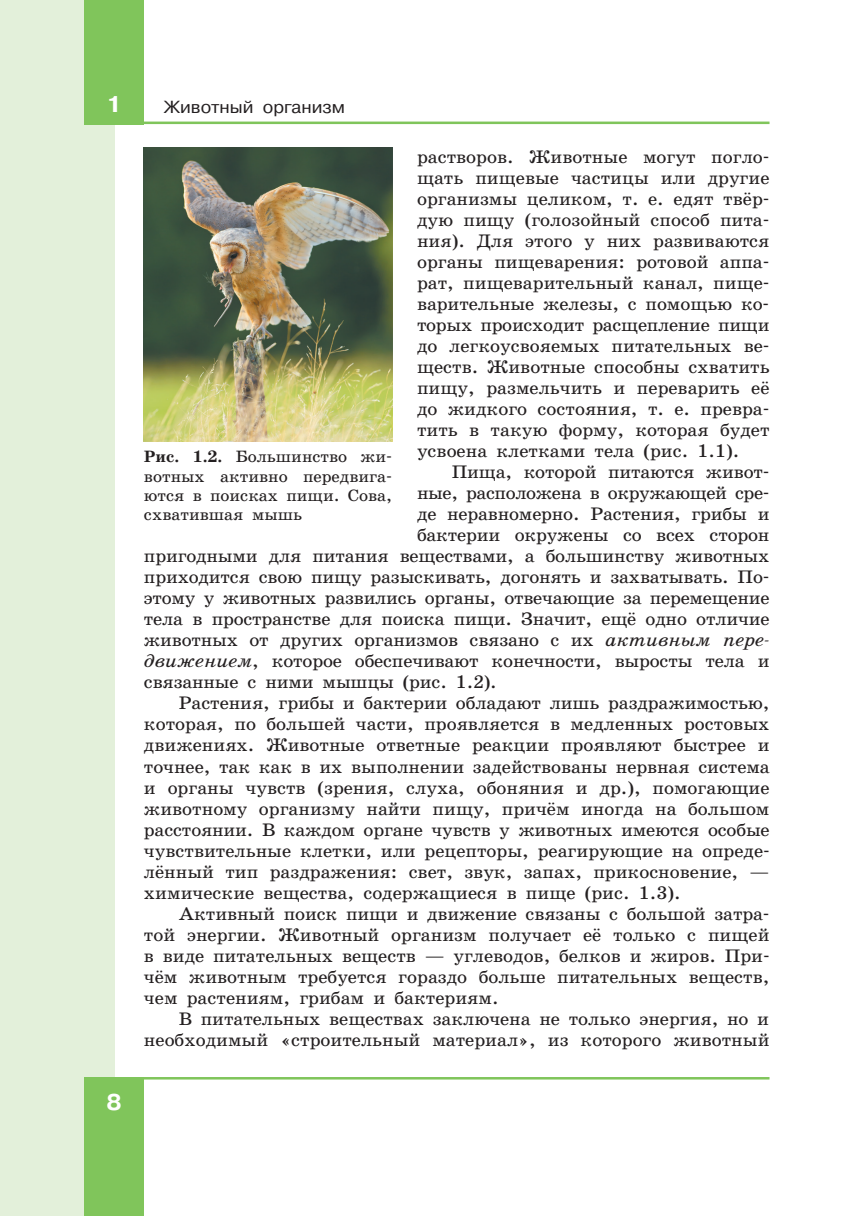
<style>
.page{position:relative;width:844px;height:1216px;background:#fff}
.page>*{position:absolute;margin:0;border:0;box-sizing:border-box;transform-origin:0 0}
.t1{font:700 22.75px "Pragmatica C San Pin";color:#fff}
.t2{font:18.38px/21px "School Book C San Pin";letter-spacing:-.005em;color:#231f20;text-align:justify}
.t3{font:17.5px "Pragmatica C San Pin";color:#231f20}
.t4{font:16.62px/19.2px "School Book C San Pin";color:#231f20;text-align:justify}
.s1{font-style:italic}
.s2{font-weight:700}
</style>
<div class="page">
<div style="left:0;top:0;width:114px;height:1215px;background:#e3f0da"></div>
<div style="left:84px;top:1076px;width:60px;height:139px;background:#80c55b"></div>
<div style="left:84px;top:0;width:60px;height:124px;background:#80c55b"></div>
<hr style="left:84px;top:121px;width:685px;height:3px;background:#80c55b">
<hr style="left:84px;top:1076px;width:685px;height:3px;background:#80c55b">
<img style="left:144px;top:147px;width:248px;height:294px">
<p class="t1" style="left:106px;top:91px;width:17px">1</p>
<p class="t3" style="left:164px;top:97px;width:182px">Животный организм</p>
<p class="t1" style="left:106px;top:1089px;width:17px">8</p>
<p class="t2" style="left:417px;top:147px;width:354px">растворов. Животные могут погло&shy;щать пищевые частицы или другие организмы целиком, т. е. едят твёр&shy;дую пищу (голозойный способ пита&shy;ния). Для этого у них развиваются органы пищеварения: ротовой аппа&shy;рат, пищеварительный канал, пище&shy;варительные железы, с помощью ко&shy;торых происходит расщепление пищи до легкоусвояемых питательных ве&shy;ществ. Животные способны схватить пищу, размельчить и переварить её до жидкого состояния, т. е. превра&shy;тить в такую форму, которая будет усвоена клетками тела (рис. 1.1).</p>
<p class="t2" style="left:451px;top:462px;width:319px">Пища, которой питаются живот-</p>
<p class="t2" style="left:417px;top:483px;width:354px">ные, расположена в окружающей сре-</p>
<p class="t2" style="left:417px;top:504px;width:354px">де неравномерно. Растения, грибы и</p>
<p class="t2" style="left:417px;top:525px;width:354px">бактерии окружены со всех сторон</p>
<p class="t2" style="left:144px;top:546px;width:627px">пригодными для питания веществами, а большинству животных</p>
<p class="t2" style="left:144px;top:567px;width:627px">приходится свою пищу разыскивать, догонять и захватывать. По-</p>
<p class="t2" style="left:144px;top:588px;width:627px">этому у животных развились органы, отвечающие за перемещение</p>
<p class="t2" style="left:144px;top:609px;width:627px">тела в пространстве для поиска пищи. Значит, ещё одно отличие</p>
<p class="t2" style="left:144px;top:630px;width:627px">животных от других организмов связано с их <span class="s1">активным пере-</span></p>
<p class="t2" style="left:144px;top:651px;width:627px"><span class="s1">движением</span>, которое обеспечивают конечности, выросты тела и</p>
<p class="t2" style="left:144px;top:672px;width:354px">связанные с ними мышцы (рис. 1.2).</p>
<p class="t2" style="left:179px;top:693px;width:592px">Растения, грибы и бактерии обладают лишь раздражимостью,</p>
<p class="t2" style="left:144px;top:714px;width:627px">которая, по большей части, проявляется в медленных ростовых</p>
<p class="t2" style="left:144px;top:735px;width:627px">движениях. Животные ответные реакции проявляют быстрее и</p>
<p class="t2" style="left:144px;top:756px;width:627px">точнее, так как в их выполнении задействованы нервная система</p>
<p class="t2" style="left:144px;top:777px;width:627px">и органы чувств (зрения, слуха, обоняния и др.), помогающие</p>
<p class="t2" style="left:144px;top:798px;width:627px">животному организму найти пищу, причём иногда на большом</p>
<p class="t2" style="left:144px;top:819px;width:627px">расстоянии. В каждом органе чувств у животных имеются особые</p>
<p class="t2" style="left:144px;top:840px;width:627px">чувствительные клетки, или рецепторы, реагирующие на опреде-</p>
<p class="t2" style="left:144px;top:861px;width:627px">лённый тип раздражения: свет, звук, запах, прикосновение, —</p>
<p class="t2" style="left:144px;top:882px;width:538px">химические вещества, содержащиеся в пище (рис. 1.3).</p>
<p class="t2" style="left:179px;top:903px;width:592px">Активный поиск пищи и движение связаны с большой затра-</p>
<p class="t2" style="left:144px;top:924px;width:627px">той энергии. Животный организм получает её только с пищей</p>
<p class="t2" style="left:144px;top:945px;width:627px">в виде питательных веществ — углеводов, белков и жиров. При-</p>
<p class="t2" style="left:144px;top:966px;width:627px">чём животным требуется гораздо больше питательных веществ,</p>
<p class="t2" style="left:144px;top:987px;width:356px">чем растениям, грибам и бактериям.</p>
<p class="t2" style="left:179px;top:1008px;width:591px">В питательных веществах заключена не только энергия, но и</p>
<p class="t2" style="left:144px;top:1029px;width:627px">необходимый «строительный материал», из которого животный</p>
<p class="t4" style="left:144px;top:447px;width:250px"><span class="s2">Рис. 1.2.</span> Большинство жи&shy;вотных активно передвига&shy;ются в поисках пищи. Сова, схватившая мышь</p>
</div>
